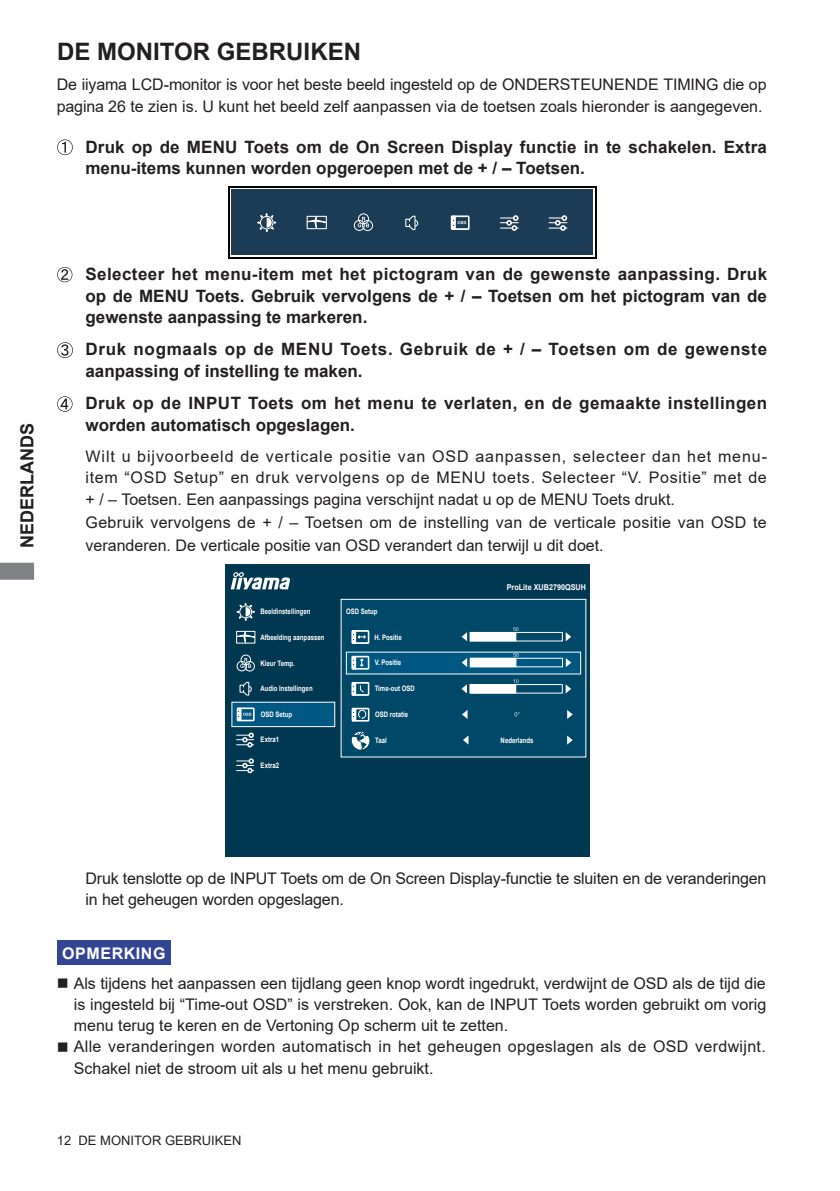
<style>
.page{position:relative;width:840px;height:1191px;background:#fff}
.page>*{position:absolute;margin:0;border:0;box-sizing:border-box;transform-origin:0 0}
.t1{font:700 24px "Arial";color:#231f20}
.t2{font:700 18px "Arial";color:#231f20}
.t3{font:700 17px/21.2px "Arial";letter-spacing:.01em;color:#231f20}
.t4{font:700 17px/21.2px "Arial";letter-spacing:.04em;color:#231f20}
.t5{font:16px/21.2px "Arial";color:#231f20}
.t6{font:16px/22.4px "Arial";letter-spacing:.02em;color:#231f20}
.t7{font:700 16px "Arial";letter-spacing:.035em;color:#fff}
.t8{font:13px "Arial";color:#231f20}
.t9{font:700 8px "Arial";color:#fff;scale:.9 1}
.t10{font:700 7.6px "Arial";color:#fff;scale:.8 1}
</style>
<div class="page">
<svg style="left:0;top:562px;width:34px;height:18px"></svg>
<svg style="left:57px;top:139px;width:16px;height:16px"></svg>
<svg style="left:57px;top:267px;width:15px;height:15px"></svg>
<svg style="left:57px;top:342px;width:16px;height:16px"></svg>
<svg style="left:57px;top:396px;width:16px;height:16px"></svg>
<div style="left:57px;top:939px;width:114px;height:25px;background:#334595"></div>
<div style="left:228px;top:186px;width:368px;height:73px;background:linear-gradient(to right,#fff,#fff)"></div>
<div style="left:230px;top:188px;width:364px;height:68px;background:#1b3c54"></div>
<svg style="left:257px;top:213px;width:19px;height:19px"></svg>
<div style="left:306px;top:216px;width:21px;height:13px;border:1px solid #fff"></div>
<svg style="left:306px;top:217px;width:20px;height:13px"></svg>
<div style="left:358px;top:213px;width:10px;height:11px;border:1px solid #fff;border-radius:50%"></div>
<div style="left:354px;top:220px;width:10px;height:11px;border:1px solid #fff;border-radius:50%"></div>
<div style="left:362px;top:220px;width:10px;height:11px;border:1px solid #fff;border-radius:50%"></div>
<svg style="left:357px;top:217px;width:12px;height:10px"></svg>
<div style="left:454px;top:216px;width:14px;height:13px;border:1px solid #fff"></div>
<div style="left:450px;top:215px;width:19px;height:15px;border:1px solid #fff"></div>
<div style="left:451px;top:216px;width:4px;height:13px;border:1px solid #fff"></div>
<svg style="left:452px;top:220px;width:14px;height:5px"></svg>
<svg style="left:500px;top:215px;width:18px;height:16px"></svg>
<svg style="left:548px;top:215px;width:19px;height:16px"></svg>
<svg style="left:405px;top:215px;width:13px;height:16px"></svg>
<div style="left:225px;top:564px;width:364px;height:293px;background:#003852"></div>
<div style="left:341px;top:599px;width:244px;height:158px;background:#004867"></div>
<div style="left:340px;top:599px;width:246px;height:158px;border:1px solid #fff"></div>
<svg style="left:230px;top:572px;width:60px;height:17px"></svg>
<div style="left:232px;top:702px;width:102px;height:24px;background:#005781"></div>
<div style="left:231px;top:701px;width:104px;height:26px;border:1px solid #fff"></div>
<div style="left:470px;top:632px;width:45px;height:9px;background:#fff"></div>
<div style="left:469px;top:632px;width:47px;height:9px;border:1px solid #fff"></div>
<div style="left:469px;top:632px;width:93px;height:9px;border:1px solid #fff"></div>
<svg style="left:461px;top:632px;width:6px;height:9px"></svg>
<svg style="left:565px;top:632px;width:6px;height:9px"></svg>
<svg style="left:513px;top:627px;width:5px;height:4px"></svg>
<div style="left:470px;top:684px;width:45px;height:9px;background:#fff"></div>
<div style="left:469px;top:684px;width:47px;height:9px;border:1px solid #fff"></div>
<div style="left:469px;top:684px;width:93px;height:9px;border:1px solid #fff"></div>
<svg style="left:461px;top:685px;width:5px;height:8px"></svg>
<svg style="left:565px;top:684px;width:6px;height:9px"></svg>
<svg style="left:513px;top:679px;width:5px;height:4px"></svg>
<div style="left:351px;top:630px;width:18px;height:14px;border:1px solid #fff"></div>
<svg style="left:352px;top:630px;width:13px;height:13px"></svg>
<div style="left:351px;top:682px;width:18px;height:14px;border:1px solid #fff"></div>
<svg style="left:352px;top:682px;width:12px;height:13px"></svg>
<svg style="left:351px;top:732px;width:18px;height:17px"></svg>
<svg style="left:463px;top:736px;width:5px;height:8px"></svg>
<svg style="left:567px;top:735px;width:5px;height:9px"></svg>
<svg style="left:462px;top:710px;width:5px;height:9px"></svg>
<svg style="left:567px;top:710px;width:5px;height:9px"></svg>
<div style="left:351px;top:707px;width:18px;height:14px;border:1px solid #fff"></div>
<svg style="left:352px;top:708px;width:14px;height:13px"></svg>
<svg style="left:514px;top:712px;width:5px;height:4px"></svg>
<svg style="left:236px;top:602px;width:19px;height:19px"></svg>
<div style="left:236px;top:631px;width:19px;height:12px;border:1px solid #fff"></div>
<svg style="left:236px;top:632px;width:19px;height:11px"></svg>
<div style="left:241px;top:655px;width:10px;height:10px;border:1px solid #fff;border-radius:50%"></div>
<div style="left:237px;top:661px;width:10px;height:10px;border:1px solid #fff;border-radius:50%"></div>
<div style="left:244px;top:661px;width:10px;height:10px;border:1px solid #fff;border-radius:50%"></div>
<svg style="left:240px;top:658px;width:11px;height:10px"></svg>
<svg style="left:236px;top:732px;width:18px;height:15px"></svg>
<svg style="left:236px;top:758px;width:18px;height:15px"></svg>
<svg style="left:239px;top:681px;width:13px;height:15px"></svg>
<div style="left:346px;top:652px;width:234px;height:22px;background:#005781"></div>
<div style="left:236px;top:707px;width:18px;height:14px;border:1px solid #fff"></div>
<div style="left:237px;top:708px;width:4px;height:12px;border:1px solid #fff"></div>
<svg style="left:238px;top:711px;width:13px;height:6px"></svg>
<div style="left:470px;top:658px;width:45px;height:8px;background:#fff"></div>
<div style="left:469px;top:658px;width:47px;height:9px;border:1px solid #fff"></div>
<div style="left:469px;top:658px;width:93px;height:9px;border:1px solid #fff"></div>
<svg style="left:461px;top:658px;width:6px;height:9px"></svg>
<svg style="left:565px;top:658px;width:6px;height:9px"></svg>
<svg style="left:513px;top:653px;width:5px;height:4px"></svg>
<div style="left:351px;top:656px;width:18px;height:13px;border:1px solid #fff"></div>
<svg style="left:352px;top:656px;width:11px;height:13px"></svg>
<h1 class="t1" style="left:57px;top:35px;width:305px">DE MONITOR GEBRUIKEN</h1>
<p class="t5" style="left:57px;top:74px;width:710px">De iiyama LCD-monitor is voor het beste beeld ingesteld op de ONDERSTEUNENDE TIMING die op pagina 26 te zien is. U kunt het beeld zelf aanpassen via de toetsen zoals hieronder is aangegeven.</p>
<p class="t3" style="left:85px;top:136px;width:682px">Druk op de MENU Toets om de On Screen Display functie in te schakelen. Extra menu-items kunnen worden opgeroepen met de + / – Toetsen.</p>
<p class="t2" style="left:14px;top:548px;width:126px;rotate:-90deg">NEDERLANDS</p>
<p class="t3" style="left:85px;top:264px;width:682px;text-align:justify">Selecteer het menu-item met het pictogram van de gewenste aanpassing. Druk op de MENU Toets. Gebruik vervolgens de + / – Toetsen om het pictogram van de gewenste aanpassing te markeren.</p>
<p class="t4" style="left:85px;top:339px;width:682px">Druk nogmaals op de MENU Toets. Gebruik de + / – Toetsen om de gewenste aanpassing of instelling te maken.</p>
<p class="t3" style="left:85px;top:393px;width:682px">Druk op de INPUT Toets om het menu te verlaten, en de gemaakte instellingen worden automatisch opgeslagen.</p>
<p class="t6" style="left:85px;top:444px;width:682px">Wilt u bijvoorbeeld de verticale positie van OSD aanpassen, selecteer dan het menu&shy;item “OSD Setup” en druk vervolgens op de MENU toets. Selecteer “V. Positie” met de + / – Toetsen. Een aanpassings pagina verschijnt nadat u op de MENU Toets drukt.<br>Gebruik vervolgens de + / – Toetsen om de instelling van de verticale positie van OSD te veranderen. De verticale positie van OSD verandert dan terwijl u dit doet.</p>
<p class="t9" style="left:506px;top:582px;width:90px">ProLite XUB2790QSUH</p>
<p class="t10" style="left:260px;top:606px;width:64px">Beeldinstellingen</p>
<p class="t10" style="left:260px;top:632px;width:82px">Afbeelding aanpassen</p>
<p class="t10" style="left:260px;top:658px;width:45px">Kleur Temp.</p>
<p class="t10" style="left:346px;top:606px;width:41px">OSD Setup</p>
<p class="t10" style="left:374px;top:632px;width:36px">H. Positie</p>
<p class="t10" style="left:374px;top:657px;width:35px">V. Positie</p>
<p class="t10" style="left:260px;top:683px;width:67px">Audio Instellingen</p>
<p class="t10" style="left:374px;top:683px;width:52px">Time-out OSD</p>
<p class="t10" style="left:260px;top:709px;width:41px">OSD Setup</p>
<p class="t10" style="left:375px;top:709px;width:43px">OSD rotatie</p>
<p class="t10" style="left:260px;top:734px;width:25px">Extra1</p>
<p class="t10" style="left:375px;top:734px;width:16px">Taal</p>
<p class="t10" style="left:500px;top:734px;width:43px">Nederlands</p>
<p class="t10" style="left:260px;top:760px;width:25px">Extra2</p>
<p class="t5" style="left:85px;top:867px;width:682px">Druk tenslotte op de INPUT Toets om de On Screen Display-functie te sluiten en de veranderingen in het geheugen worden opgeslagen.</p>
<p class="t7" style="left:62px;top:941px;width:105px">OPMERKING</p>
<p class="t5" style="left:74px;top:972px;width:693px;text-align:justify;text-indent:-17px">■ Als tijdens het aanpassen een tijdlang geen knop wordt ingedrukt, verdwijnt de OSD als de tijd die is ingesteld bij “Time-out OSD” is verstreken. Ook, kan de INPUT Toets worden gebruikt om vorig menu terug te keren en de Vertoning Op scherm uit te zetten.</p>
<p class="t6" style="left:74px;top:1036px;width:693px;line-height:21.2px;text-indent:-17px">■ Alle veranderingen worden automatisch in het geheugen opgeslagen als de OSD verdwijnt.<br>Schakel niet de stroom uit als u het menu gebruikt.</p>
<p class="t8" style="left:57px;top:1131px;width:186px">12 DE MONITOR GEBRUIKEN</p>
</div>
